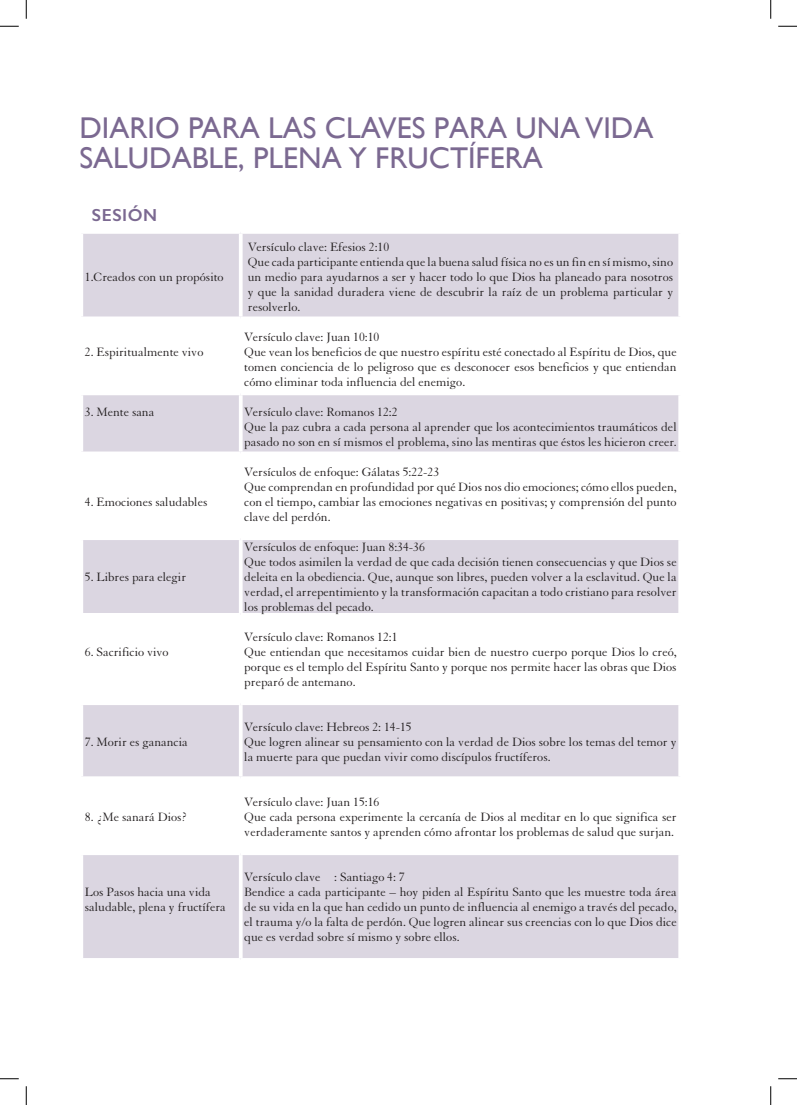
<style>
.page{position:relative;width:797px;height:1105px;background:#fff}
.page>*{position:absolute;margin:0;border:0;box-sizing:border-box;transform-origin:0 0}
.Heading{font:30px/30px "Gill Sans";color:#7b6991}
.B_Heads{font:600 17.5px "Gill Sans";letter-spacing:.03em;color:#7b6991}
._1_Body{font:13.12px/15px "Granjon";color:#231f20;text-align:justify}
</style>
<div class="page">
<svg style="left:83px;top:234px;width:595px;height:724px;fill:#dbd6e1"></svg>
<hr style="left:239px;top:234px;width:3px;height:82px;background:#fff">
<svg style="left:678px;top:234px;width:1px;height:82px"></svg>
<svg style="left:82px;top:316px;width:159px;height:4px"></svg>
<svg style="left:241px;top:316px;width:439px;height:4px"></svg>
<hr style="left:239px;top:320px;width:3px;height:71px;background:#fff">
<hr style="left:79px;top:391px;width:162px;height:4px;background:#fff">
<hr style="left:241px;top:391px;width:441px;height:4px;background:#fff">
<hr style="left:239px;top:395px;width:3px;height:56px;background:#fff">
<svg style="left:678px;top:395px;width:1px;height:56px"></svg>
<svg style="left:82px;top:451px;width:159px;height:4px"></svg>
<svg style="left:241px;top:451px;width:439px;height:4px"></svg>
<hr style="left:239px;top:455px;width:3px;height:81px;background:#fff">
<hr style="left:79px;top:536px;width:162px;height:4px;background:#fff">
<hr style="left:241px;top:536px;width:441px;height:4px;background:#fff">
<hr style="left:239px;top:540px;width:3px;height:73px;background:#fff">
<svg style="left:678px;top:540px;width:1px;height:73px"></svg>
<hr style="left:79px;top:613px;width:162px;height:4px;background:#fff">
<hr style="left:241px;top:613px;width:441px;height:4px;background:#fff">
<hr style="left:239px;top:617px;width:3px;height:84px;background:#fff">
<hr style="left:79px;top:701px;width:162px;height:4px;background:#fff">
<hr style="left:241px;top:701px;width:441px;height:4px;background:#fff">
<hr style="left:239px;top:705px;width:3px;height:71px;background:#fff">
<svg style="left:678px;top:705px;width:1px;height:71px"></svg>
<svg style="left:83px;top:776px;width:158px;height:4px"></svg>
<svg style="left:241px;top:776px;width:438px;height:4px"></svg>
<hr style="left:239px;top:780px;width:3px;height:71px;background:#fff">
<hr style="left:79px;top:851px;width:162px;height:4px;background:#fff">
<hr style="left:241px;top:851px;width:441px;height:4px;background:#fff">
<hr style="left:239px;top:855px;width:3px;height:103px;background:#fff">
<svg style="left:678px;top:855px;width:1px;height:103px"></svg>
<svg style="left:0;top:25px;width:19px;height:2px"></svg>
<svg style="left:778px;top:25px;width:19px;height:2px"></svg>
<svg style="left:0;top:1078px;width:19px;height:1px"></svg>
<svg style="left:778px;top:1078px;width:19px;height:1px"></svg>
<svg style="left:25px;top:0;width:2px;height:19px"></svg>
<svg style="left:25px;top:1086px;width:2px;height:19px"></svg>
<svg style="left:770px;top:0;width:1px;height:19px"></svg>
<svg style="left:770px;top:1086px;width:1px;height:19px"></svg>
<p class="Heading" style="left:79px;top:113px;width:575px">DIARIO PARA LAS CLAVES PARA UNA VIDA<br>SALUDABLE, PLENA Y FRUCTÍFERA</p>
<p class="B_Heads" style="left:92px;top:205px;width:67px">SESIÓN</p>
<p class="_1_Body" style="left:85px;top:270px;width:140px">1.Creados con un propósito</p>
<p class="_1_Body" style="left:85px;top:345px;width:120px">2. Espiritualmente vivo</p>
<p class="_1_Body" style="left:248px;top:240px;width:143px">Versículo clave: Efesios 2:10</p>
<p class="_1_Body" style="left:248px;top:255px;width:427px">Que cada participante entienda que la buena salud física no es un fin en sí mismo, sino un medio para ayudarnos a ser y hacer todo lo que Dios ha planeado para nosotros y que la sanidad duradera viene de descubrir la raíz de un problema particular y resolverlo.</p>
<p class="_1_Body" style="left:244px;top:330px;width:137px">Versículo clave: Juan 10:10</p>
<p class="_1_Body" style="left:244px;top:345px;width:434px">Que vean los beneficios de que nuestro espíritu esté conectado al Espíritu de Dios, que tomen conciencia de lo peligroso que es desconocer esos beneficios y que entiendan cómo eliminar toda influencia del enemigo.</p>
<p class="_1_Body" style="left:85px;top:405px;width:71px">3. Mente sana</p>
<p class="_1_Body" style="left:244px;top:405px;width:155px">Versículo clave: Romanos 12:2</p>
<p class="_1_Body" style="left:244px;top:420px;width:434px">Que la paz cubra a cada persona al aprender que los acontecimientos traumáticos del pasado no son en sí mismos el problema, sino las mentiras que éstos les hicieron creer.</p>
<p class="_1_Body" style="left:85px;top:495px;width:124px">4. Emociones saludables</p>
<p class="_1_Body" style="left:85px;top:570px;width:103px">5. Libres para elegir</p>
<p class="_1_Body" style="left:85px;top:645px;width:85px">6. Sacrificio vivo</p>
<p class="_1_Body" style="left:85px;top:735px;width:104px">7. Morir es ganancia</p>
<p class="_1_Body" style="left:85px;top:810px;width:104px">8. ¿Me sanará Dios?</p>
<p class="_1_Body" style="left:85px;top:885px;width:142px">Los Pasos hacia una vida saludable, plena y fructífera</p>
<p class="_1_Body" style="left:244px;top:465px;width:196px">Versículos de enfoque: Gálatas 5:22-23</p>
<p class="_1_Body" style="left:244px;top:480px;width:434px">Que comprendan en profundidad por qué Dios nos dio emociones; cómo ellos pueden, con el tiempo, cambiar las emociones negativas en positivas; y comprensión del punto clave del perdón.</p>
<p class="_1_Body" style="left:244px;top:540px;width:182px">Versículos de enfoque: Juan 8:34-36</p>
<p class="_1_Body" style="left:244px;top:555px;width:434px">Que todos asimilen la verdad de que cada decisión tienen consecuencias y que Dios se deleita en la obediencia. Que, aunque son libres, pueden volver a la esclavitud. Que la verdad, el arrepentimiento y la transformación capacitan a todo cristiano para resolver los problemas del pecado.</p>
<p class="_1_Body" style="left:244px;top:630px;width:155px">Versículo clave: Romanos 12:1</p>
<p class="_1_Body" style="left:244px;top:645px;width:434px">Que entiendan que necesitamos cuidar bien de nuestro cuerpo porque Dios lo creó, porque es el templo del Espíritu Santo y porque nos permite hacer las obras que Dios preparó de antemano.</p>
<p class="_1_Body" style="left:244px;top:720px;width:169px">Versículo clave: Hebreos 2: 14-15</p>
<p class="_1_Body" style="left:244px;top:735px;width:434px">Que logren alinear su pensamiento con la verdad de Dios sobre los temas del temor y la muerte para que puedan vivir como discípulos fructíferos.</p>
<p class="_1_Body" style="left:244px;top:795px;width:137px">Versículo clave: Juan 15:16</p>
<p class="_1_Body" style="left:244px;top:810px;width:434px">Que cada persona experimente la cercanía de Dios al meditar en lo que significa ser verdaderamente santos y aprenden cómo afrontar los problemas de salud que surjan.</p>
<p class="_1_Body" style="left:244px;top:870px;width:162px">Versículo clave : Santiago 4: 7</p>
<p class="_1_Body" style="left:244px;top:885px;width:434px">Bendice a cada participante – hoy piden al Espíritu Santo que les muestre toda área de su vida en la que han cedido un punto de influencia al enemigo a través del pecado, el trauma y/o la falta de perdón. Que logren alinear sus creencias con lo que Dios dice que es verdad sobre sí mismo y sobre ellos.</p>
</div>
